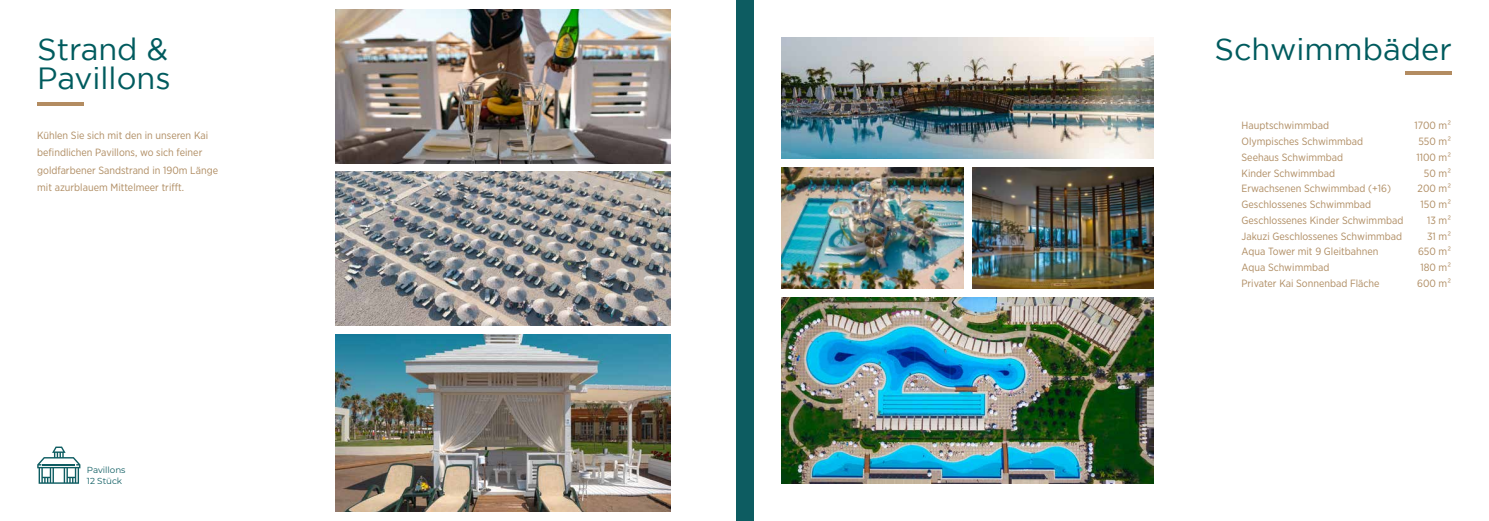
<style>
.page{position:relative;width:1489px;height:521px;background:#fff}
.page>*{position:absolute;margin:0;border:0;box-sizing:border-box;transform-origin:0 0}
.t1{font:30.62px/29.8px "Gotham";color:#005b5e}
.t2{font:10.5px/15.8px "Gotham Narrow";color:#af8c62}
.t3{font:8.75px/10.5px "Montserrat";color:#0d5c61}
</style>
<div class="page">
<hr style="left:37px;top:102px;width:47px;height:4px;background:#b38c61">
<div style="left:735px;top:0;width:9px;height:521px;background:#0d5c61"></div>
<img style="left:335px;top:172px;width:335px;height:154px">
<img style="left:335px;top:9px;width:335px;height:154px">
<img style="left:335px;top:335px;width:335px;height:177px">
<svg style="left:37px;top:446px;width:43px;height:38px"></svg>
<hr style="left:43px;top:464px;width:32px;height:1px;background:#0d5c61">
<img style="left:781px;top:37px;width:372px;height:121px">
<img style="left:972px;top:167px;width:181px;height:121px">
<hr style="left:1404px;top:71px;width:47px;height:4px;background:#b38c61">
<div style="left:744px;top:0;width:9px;height:521px;background:#0d5c61"></div>
<img style="left:781px;top:298px;width:372px;height:186px">
<img style="left:781px;top:167px;width:182px;height:121px">
<h1 class="t1" style="left:37px;top:33px;width:135px">Strand &amp;<br>Pavillons</h1>
<p class="t2" style="left:37px;top:126px;width:182px;line-height:17.5px">Kühlen Sie sich mit den in unseren Kai befindlichen Pavillons, wo sich feiner goldfarbener Sandstrand in 190m Länge mit azurblauem Mittelmeer trifft.</p>
<p class="t3" style="left:87px;top:464px;width:40px">Pavillons<br>12 Stück</p>
<h1 class="t1" style="left:1214px;top:33px;width:239px">Schwimmbäder</h1>
<p class="t2" style="left:1241px;top:118px;width:163px">Hauptschwimmbad<br>Olympisches Schwimmbad<br>Seehaus Schwimmbad<br>Kinder Schwimmbad<br>Erwachsenen Schwimmbad (+16)<br>Geschlossenes Schwimmbad<br>Geschlossenes Kinder Schwimmbad<br>Jakuzi Geschlossenes Schwimmbad<br>Aqua Tower mit 9 Gleitbahnen<br>Aqua Schwimmbad<br>Privater Kai Sonnenbad Fläche</p>
<p class="t2" style="left:1414px;top:118px;width:38px;text-align:right">1700 m²<br>550 m²<br>1100 m²<br>50 m²<br>200 m²<br>150 m²<br>13 m²<br>31 m²<br>650 m²<br>180 m²<br>600 m²</p>
</div>
